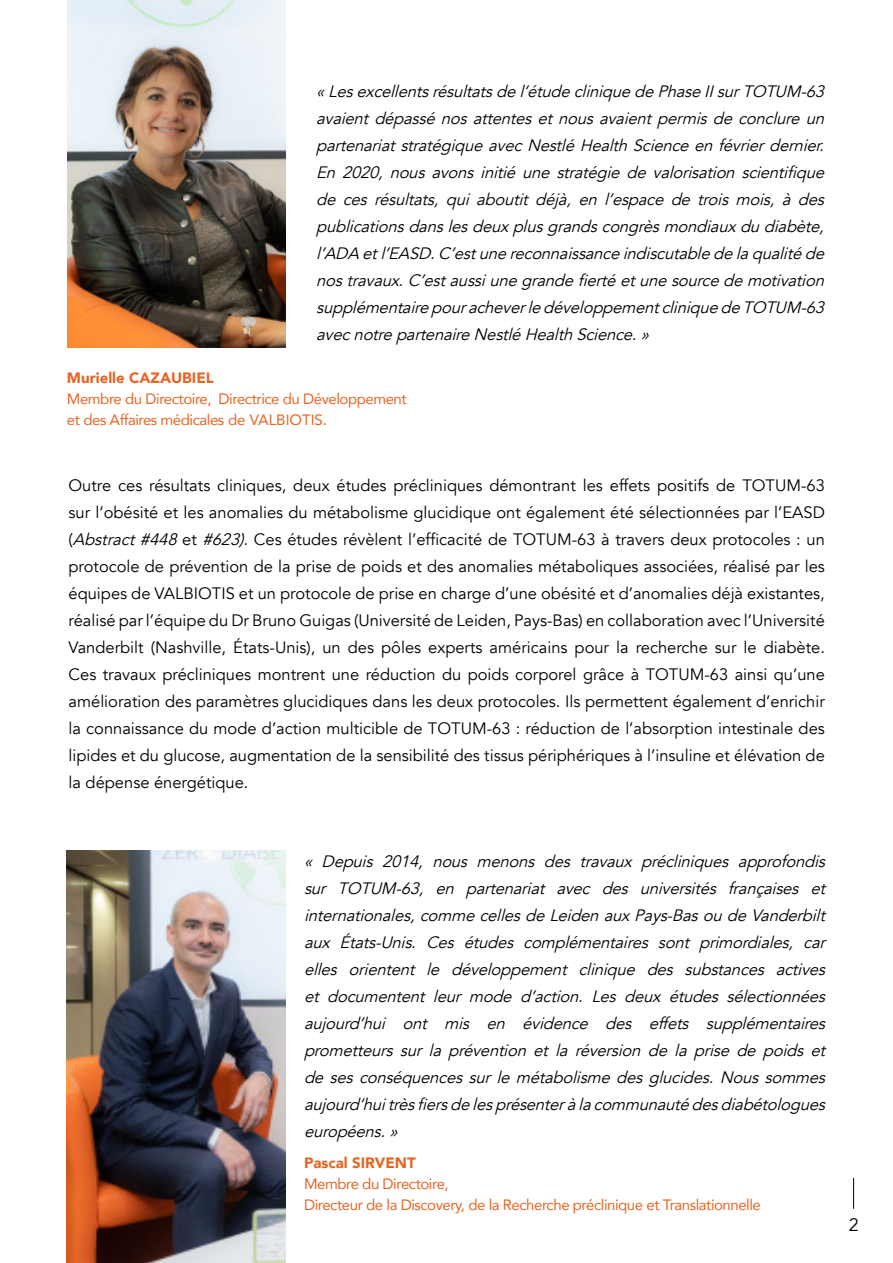
<style>
.page{position:relative;width:893px;height:1263px;background:#fff}
.page>*{position:absolute;margin:0;border:0;box-sizing:border-box;transform-origin:0 0}
.t1{font:18px "Avenir";color:#000}
.t2{font:italic 16.5px/27px "Avenir";letter-spacing:-.01em;color:#000;text-align:justify}
.t3{font:16.5px/27px "Avenir";color:#000;text-align:justify}
.t4{font:15px/21px "Avenir";letter-spacing:-.03em;color:#e66524}
.s1{font-weight:900}
.s2{font-style:italic}
</style>
<div class="page">
<hr style="left:853px;top:1178px;width:1px;height:31px;background:#000">
<img style="left:67px;top:0;width:219px;height:348px">
<img style="left:67px;top:850px;width:218px;height:413px">
<p class="t2" style="left:316px;top:78px;width:514px">«Lesexcellentsrésultatsdel’étudecliniquedePhaseIIsurTOTUM-63 avaient dépassé nos attentes et nous avaient permis de conclure un partenariatstratégiqueavecNestléHealthScienceenfévrierdernier.<br>En 2020, nous avons initié une stratégie de valorisation scientifique de ces résultats, qui aboutit déjà, en l’espace de trois mois, à des publicationsdanslesdeuxplusgrandscongrèsmondiauxdudiabète, l’ADA etl’EASD.C’estunereconnaissanceindiscutabledelaqualitéde nostravaux.C’estaussiunegrandefiertéetunesourcedemotivation supplémentairepouracheverledéveloppementcliniquedeTOTUM-63 avecnotrepartenaireNestléHealthScience.»</p>
<p class="t4" style="left:67px;top:367px;width:341px"><span class="s1">Murielle CAZAUBIEL<br></span>Membre du Directoire, Directrice du Développement et des Affaires médicales de VALBIOTIS.</p>
<p class="t3" style="left:69px;top:472px;width:758px">Outre ces résultats cliniques, deux études précliniques démontrant les effets positifs de TOTUM-63 sur l’obésité et les anomalies du métabolisme glucidique ont également été sélectionnées par l’EASD (<span class="s2">Abstract#448</span>et <span class="s2">#623).</span>Ces études révèlent l’efficacité de TOTUM-63 à travers deux protocoles : un protocole de prévention de la prise de poids et des anomalies métaboliques associées, réalisé par les équipes de VALBIOTIS et un protocole de prise en charge d’une obésité et d’anomalies déjà existantes, réalisé par l’équipe du Dr Bruno Guigas (Université de Leiden, Pays-Bas) en collaboration avec l’Université Vanderbilt (Nashville, États-Unis), un des pôles experts américains pour la recherche sur le diabète.<br>Ces travaux précliniques montrent une réduction du poids corporel grâce à TOTUM-63 ainsi qu’une amélioration des paramètres glucidiques dans les deux protocoles. Ils permettent également d’enrichir la connaissance du mode d’action multicible de TOTUM-63 : réduction de l’absorption intestinale des lipides et du glucose, augmentation de la sensibilité des tissus périphériques à l’insuline et élévation de la dépense énergétique.</p>
<p class="t2" style="left:304px;top:848px;width:527px">« Depuis 2014, nous menons des travaux précliniques approfondis sur TOTUM-63, en partenariat avec des universités françaises et internationales,commecellesdeLeidenauxPays-BasoudeVanderbilt aux États-Unis. Ces études complémentaires sont primordiales, car elles orientent le développement clinique des substances actives et documentent leur mode d’action. Les deux études sélectionnées aujourd’hui ont mis en évidence des effets supplémentaires prometteurs sur la prévention et la réversion de la prise de poids et de ses conséquences sur le métabolisme des glucides. Nous sommes aujourd’huitrèsfiersdelesprésenteràlacommunautédesdiabétologues européens.»</p>
<p class="t4" style="left:304px;top:1152px;width:458px"><span class="s1">Pascal SIRVENT<br></span>Membre du Directoire,<br>Directeur de la Discovery, de la Recherche préclinique et Translationnelle</p>
<p class="t1" style="left:849px;top:1214px;width:12px">2</p>
</div>
